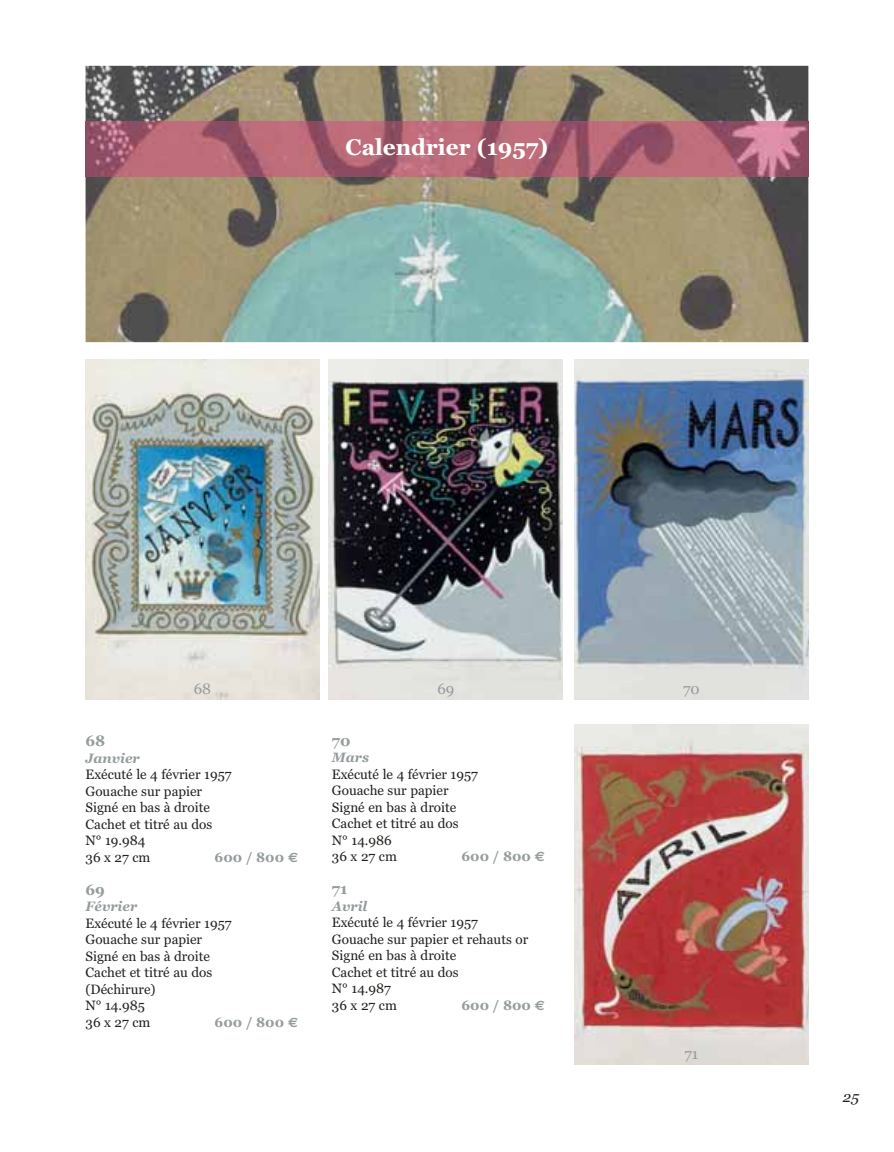
<style>
.page{position:relative;width:894px;height:1152px;background:#fff}
.page>*{position:absolute;margin:0;border:0;box-sizing:border-box;transform-origin:0 0}
.t1{font:700 22.5px "Georgia";color:#fff}
.t2{font:15px "Georgia";color:#959c9d}
.t3{font:700 15px "Georgia";color:#959c9d}
.t4{font:italic 15px "Georgia";color:#20231e}
.t5{font:13.5px/16.5px "Georgia";color:#20231e}
.t6{font:700 13.5px "Georgia";color:#959c9d}
.t7{font:italic 700 13.5px "Georgia";color:#959c9d}
.s1{font-family:"Euro Sans"}
</style>
<div class="page">
<img style="left:86px;top:66px;width:722px;height:276px">
<img style="left:86px;top:122px;width:722px;height:55px">
<img style="left:86px;top:359px;width:233px;height:340px">
<img style="left:329px;top:359px;width:234px;height:340px">
<img style="left:575px;top:359px;width:233px;height:340px">
<img style="left:575px;top:725px;width:233px;height:340px">
<h1 class="t1" style="left:346px;top:138px;width:204px">Calendrier (1957)</h1>
<p class="t2" style="left:194px;top:682px;width:19px">68</p>
<p class="t2" style="left:437px;top:682px;width:18px">69</p>
<p class="t2" style="left:683px;top:682px;width:18px">70</p>
<p class="t3" style="left:86px;top:735px;width:21px">68</p>
<p class="t7" style="left:86px;top:753px;width:56px">Janvier</p>
<p class="t5" style="left:86px;top:767px;width:148px">Exécuté le 4 février 1957<br>Gouache sur papier<br>Signé en bas à droite<br>Cachet et titré au dos<br>N° 19.984<br>36 x 27 cm</p>
<p class="t6" style="left:215px;top:852px;width:85px">600 / 800 <span class="s1">€</span></p>
<p class="t3" style="left:86px;top:883px;width:21px">69</p>
<p class="t7" style="left:86px;top:901px;width:53px">Février</p>
<p class="t5" style="left:86px;top:916px;width:148px">Exécuté le 4 février 1957<br>Gouache sur papier<br>Signé en bas à droite<br>Cachet et titré au dos (Déchirure)<br>N° 14.985<br>36 x 27 cm</p>
<p class="t6" style="left:215px;top:1017px;width:85px">600 / 800 <span class="s1">€</span></p>
<p class="t3" style="left:332px;top:734px;width:20px">70</p>
<p class="t7" style="left:332px;top:752px;width:39px">Mars</p>
<p class="t5" style="left:332px;top:767px;width:148px">Exécuté le 4 février 1957<br>Gouache sur papier<br>Signé en bas à droite<br>Cachet et titré au dos<br>N° 14.986<br>36 x 27 cm</p>
<p class="t6" style="left:461px;top:851px;width:85px">600 / 800 <span class="s1">€</span></p>
<p class="t3" style="left:332px;top:883px;width:17px">71</p>
<p class="t7" style="left:332px;top:901px;width:37px">Avril</p>
<p class="t5" style="left:332px;top:915px;width:198px">Exécuté le 4 février 1957<br>Gouache sur papier et rehauts or<br>Signé en bas à droite<br>Cachet et titré au dos<br>N° 14.987<br>36 x 27 cm</p>
<p class="t6" style="left:461px;top:1000px;width:85px">600 / 800 <span class="s1">€</span></p>
<p class="t2" style="left:684px;top:1048px;width:15px">71</p>
<p class="t4" style="left:843px;top:1090px;width:18px">25</p>
</div>
